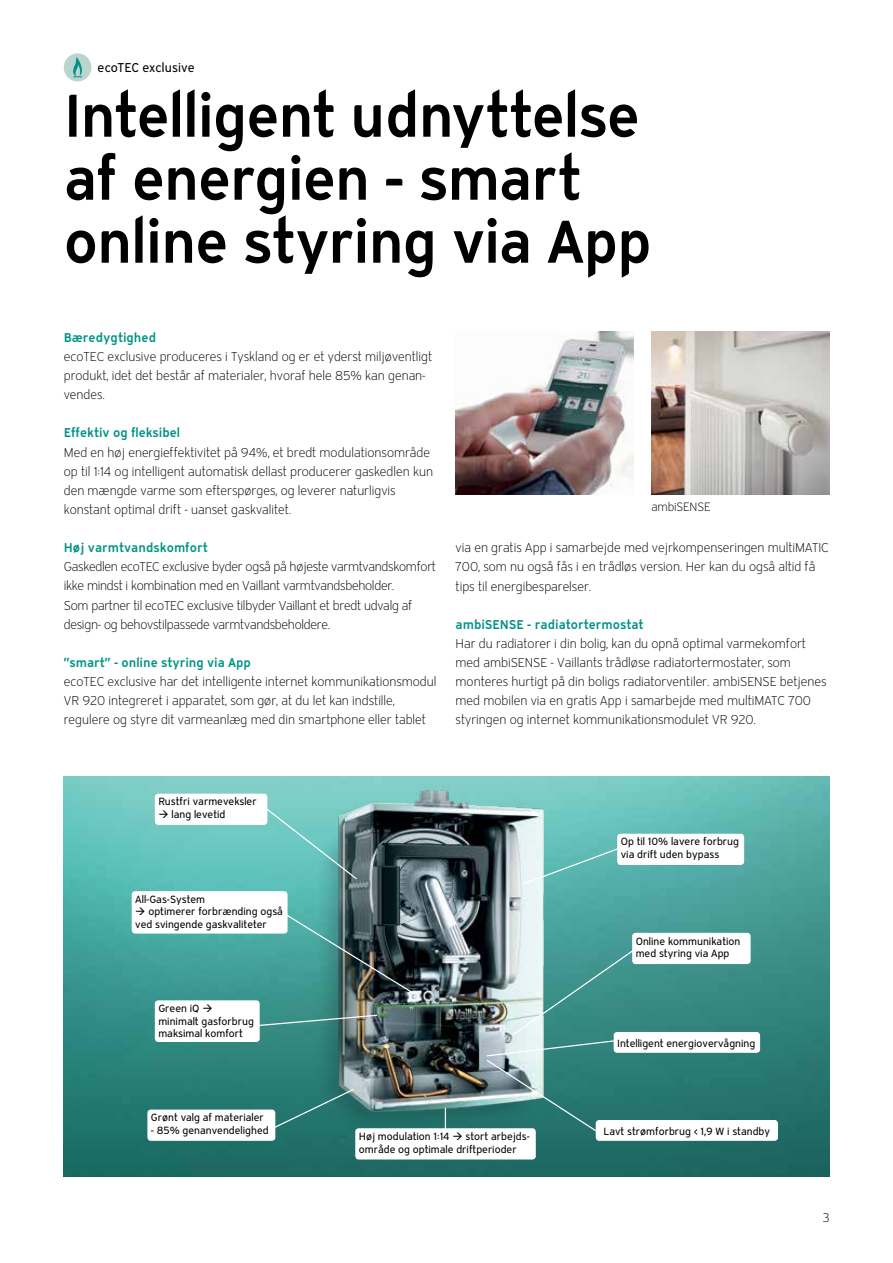
<style>
.page{position:relative;width:893px;height:1263px;background:#fff}
.page>*{position:absolute;margin:0;border:0;box-sizing:border-box;transform-origin:0 0}
.t1{font:600 60px/63px "Vaillant";letter-spacing:-.02em;color:#000}
.t2{font:300 12.75px/19.2px "Vaillant";color:#000}
.t3{font:300 12.75px/19.2px "Vaillant";letter-spacing:-.02em;color:#000}
.t4{font:600 12.75px "Vaillant";color:#009385}
.t5{font:12.75px "Vaillant";letter-spacing:.005em;color:#000}
.t6{font:300 12px "Vaillant";letter-spacing:-.01em;color:#000}
.t7{font:10.35px/12.5px "Vaillant";color:#000}
</style>
<div class="page">
<div style="left:64px;top:53px;width:27px;height:28px;background:#bad4d0;border-radius:50%"></div>
<svg style="left:73px;top:57px;width:9px;height:20px"></svg>
<img style="left:64px;top:777px;width:765px;height:399px">
<img style="left:243px;top:777px;width:341px;height:360px">
<svg style="left:258px;top:802px;width:100px;height:78px;background:#6cb9b4"></svg>
<div style="left:132px;top:891px;width:156px;height:42px;background:#fff;border-radius:3px"></div>
<div style="left:596px;top:1120px;width:182px;height:21px;background:#fff;border-radius:3px"></div>
<svg style="left:282px;top:911px;width:135px;height:85px;background:#416d6b"></svg>
<svg style="left:260px;top:1014px;width:118px;height:13px;background:#5d938c"></svg>
<svg style="left:271px;top:1088px;width:84px;height:42px;background:#2c7972"></svg>
<div style="left:147px;top:1109px;width:128px;height:32px;background:#fff;border-radius:3px"></div>
<hr style="left:445px;top:1108px;width:1px;height:38px;background:#fff">
<svg style="left:485px;top:947px;width:152px;height:187px;background:#639c98"></svg>
<svg style="left:522px;top:846px;width:100px;height:39px;background:#7ec6c2"></svg>
<div style="left:632px;top:933px;width:119px;height:31px;background:#fff;border-radius:3px"></div>
<div style="left:155px;top:794px;width:112px;height:31px;background:#fff;border-radius:3px"></div>
<div style="left:614px;top:1032px;width:146px;height:21px;background:#fff;border-radius:3px"></div>
<div style="left:155px;top:1000px;width:105px;height:42px;background:#fff;border-radius:3px"></div>
<div style="left:617px;top:834px;width:127px;height:31px;background:#fff;border-radius:3px"></div>
<div style="left:355px;top:1128px;width:181px;height:31px;background:#fff;border-radius:3px"></div>
<img style="left:456px;top:332px;width:177px;height:163px">
<img style="left:652px;top:332px;width:177px;height:163px">
<p class="t5" style="left:98px;top:59px;width:99px">ecoTEC exclusive</p>
<h1 class="t1" style="left:64px;top:82px;width:589px">Intelligent udnyttelse af energien - smart online styring via App</h1>
<p class="t4" style="left:64px;top:329px;width:94px">Bæredygtighed</p>
<p class="t2" style="left:64px;top:347px;width:370px">ecoTEC exclusive produceres i Tyskland og er et yderst miljøventligt produkt, idet det består af materialer, hvoraf hele 85% kan genan&shy;vendes.</p>
<p class="t4" style="left:64px;top:424px;width:118px">Effektiv og fleksibel</p>
<p class="t2" style="left:64px;top:442px;width:371px">Med en høj energieffektivitet på 94%, et bredt modulationsområde op til 1:14 og intelligent automatisk dellast producerer gaskedlen kun den mængde varme som efterspørges, og leverer naturligvis konstant optimal drift - uanset gaskvalitet.</p>
<p class="t4" style="left:64px;top:539px;width:145px">Høj varmtvandskomfort</p>
<p class="t3" style="left:64px;top:557px;width:374px">Gaskedlen ecoTEC exclusive byder også på højeste varmtvandskomfort ikke mindst i kombination med en Vaillant varmtvandsbeholder.<br>Som partner til ecoTEC exclusive tilbyder Vaillant et bredt udvalg af design- og behovstilpassede varmtvandsbeholdere.</p>
<p class="t4" style="left:64px;top:654px;width:189px">”smart” - online styring via App</p>
<p class="t2" style="left:64px;top:672px;width:374px">ecoTEC exclusive har det intelligente internet kommunikationsmodul<br>VR 920 integreret i apparatet, som gør, at du let kan indstille, regulere og styre dit varmeanlæg med din smartphone eller tablet</p>
<p class="t6" style="left:652px;top:499px;width:60px">ambiSENSE</p>
<p class="t2" style="left:456px;top:538px;width:375px">via en gratis App i samarbejde med vejrkompenseringen multiMATIC<br>700, som nu også fås i en trådløs version. Her kan du også altid få tips til energibesparelser.</p>
<p class="t4" style="left:456px;top:616px;width:189px">ambiSENSE - radiatortermostat</p>
<p class="t2" style="left:456px;top:634px;width:372px">Har du radiatorer i din bolig, kan du opnå optimal varmekomfort med ambiSENSE - Vaillants trådløse radiatortermostater, som monteres hurtigt på din boligs radiatorventiler. ambiSENSE betjenes med mobilen via en gratis App i samarbejde med multiMATC 700 styringen og internet kommunikationsmodulet VR 920.</p>
<p class="t7" style="left:158px;top:795px;width:100px">Rustfri varmeveksler</p>
<p class="t7" style="left:158px;top:808px;width:69px">→ lang levetid</p>
<p class="t7" style="left:135px;top:893px;width:71px">All-Gas-System</p>
<p class="t7" style="left:135px;top:905px;width:149px">→ optimerer forbrænding også ved svingende gaskvaliteter</p>
<p class="t7" style="left:158px;top:1002px;width:97px">Green iQ → minimalt gasforbrug maksimal komfort</p>
<p class="t7" style="left:621px;top:835px;width:120px">Op til 10% lavere forbrug via drift uden bypass</p>
<p class="t7" style="left:636px;top:934px;width:106px">Online kommunikation med styring via App</p>
<p class="t7" style="left:617px;top:1036px;width:140px">Intelligent energiovervågning</p>
<p class="t7" style="left:151px;top:1111px;width:114px">Grønt valg af materialer</p>
<p class="t7" style="left:151px;top:1124px;width:119px">- 85% genanvendelighed</p>
<p class="t7" style="left:359px;top:1130px;width:173px">Høj modulation 1:14 → stort arbejds&shy;område og optimale driftperioder</p>
<p class="t7" style="left:604px;top:1124px;width:168px">Lavt strømforbrug &lt; 1,9 W i standby</p>
<p class="t2" style="left:823px;top:1208px;width:8px">3</p>
</div>
